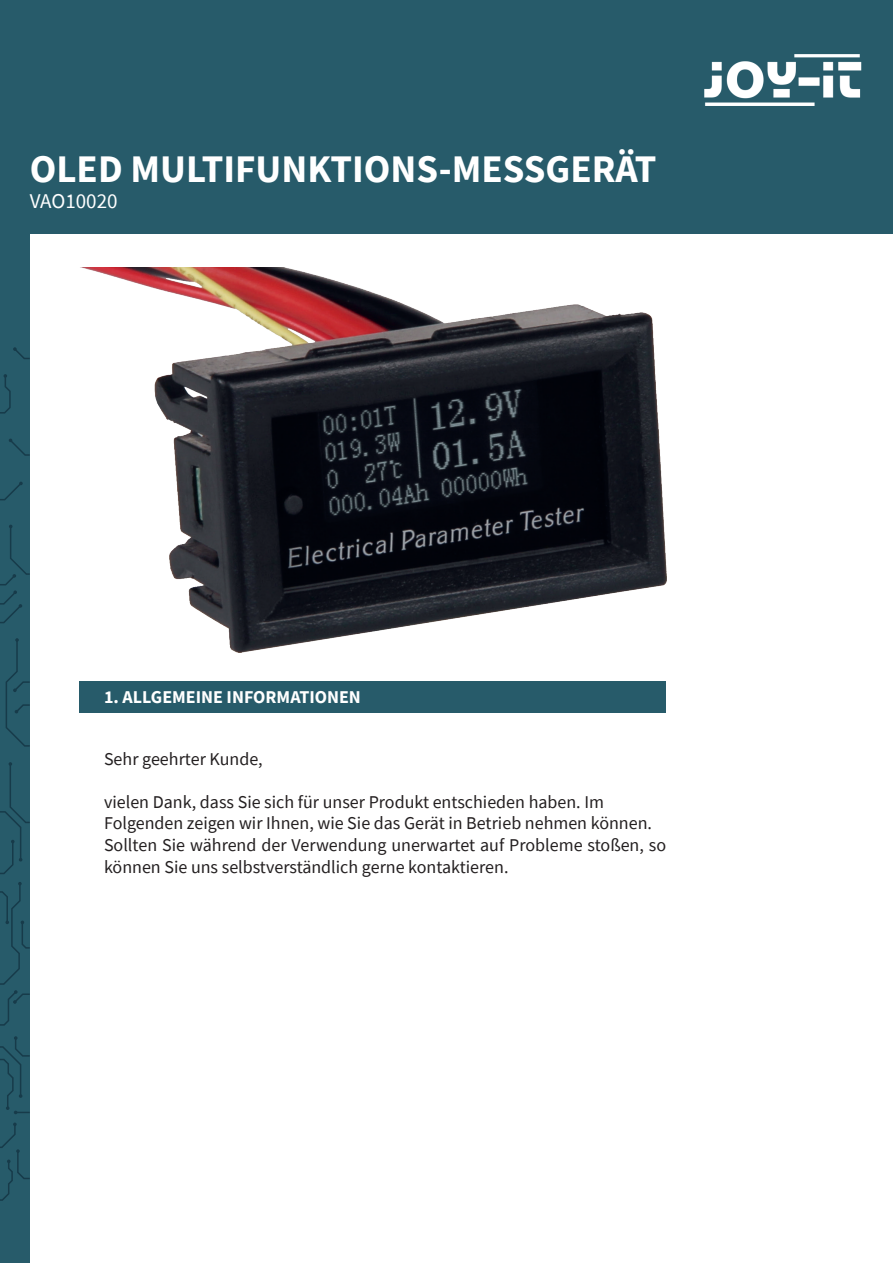
<style>
.page{position:relative;width:893px;height:1263px;background:#fff}
.page>*{position:absolute;margin:0;border:0;box-sizing:border-box;transform-origin:0 0}
.t1{font:700 39px "Source Sans Pro";color:#fff}
.t2{font:21px "Source Sans Pro";color:#fff}
.t3{font:18px/21.6px "Source Sans Pro";color:#231f20}
.t4{font:700 18px "Source Sans Pro";color:#fff}
</style>
<div class="page">
<img style="left:84px;top:268px;width:582px;height:385px">
<div style="left:0;top:0;width:893px;height:234px;background:#275b6a"></div>
<img style="left:704px;top:54px;width:158px;height:52px">
<div style="left:0;top:208px;width:30px;height:1055px;background:#275b6a"></div>
<div style="left:80px;top:681px;width:586px;height:32px;background:#275b6a"></div>
<svg style="left:0;top:1122px;width:30px;height:79px"></svg>
<svg style="left:0;top:1036px;width:30px;height:78px"></svg>
<svg style="left:0;top:882px;width:30px;height:144px"></svg>
<svg style="left:0;top:762px;width:30px;height:112px"></svg>
<svg style="left:5px;top:638px;width:25px;height:109px"></svg>
<svg style="left:0;top:525px;width:30px;height:99px"></svg>
<svg style="left:0;top:482px;width:23px;height:19px"></svg>
<svg style="left:9px;top:438px;width:21px;height:18px"></svg>
<svg style="left:0;top:374px;width:11px;height:40px"></svg>
<svg style="left:13px;top:347px;width:17px;height:12px"></svg>
<p class="t1" style="left:30px;top:143px;width:628px">OLED MULTIFUNKTIONS-MESSGERÄT</p>
<p class="t2" style="left:30px;top:187px;width:89px">VAO10020</p>
<p class="t4" style="left:104px;top:685px;width:258px">1. ALLGEMEINE INFORMATIONEN</p>
<p class="t3" style="left:104px;top:748px;width:160px">Sehr geehrter Kunde,</p>
<p class="t3" style="left:104px;top:791px;width:501px">vielen Dank, dass Sie sich für unser Produkt entschieden haben. Im</p>
<p class="t3" style="left:104px;top:812px;width:549px">Folgenden zeigen wir Ihnen, wie Sie das Gerät in Betrieb nehmen können.</p>
<p class="t3" style="left:104px;top:834px;width:564px">Sollten Sie während der Verwendung unerwartet auf Probleme stoßen, so können Sie uns selbstverständlich gerne kontaktieren.</p>
</div>
